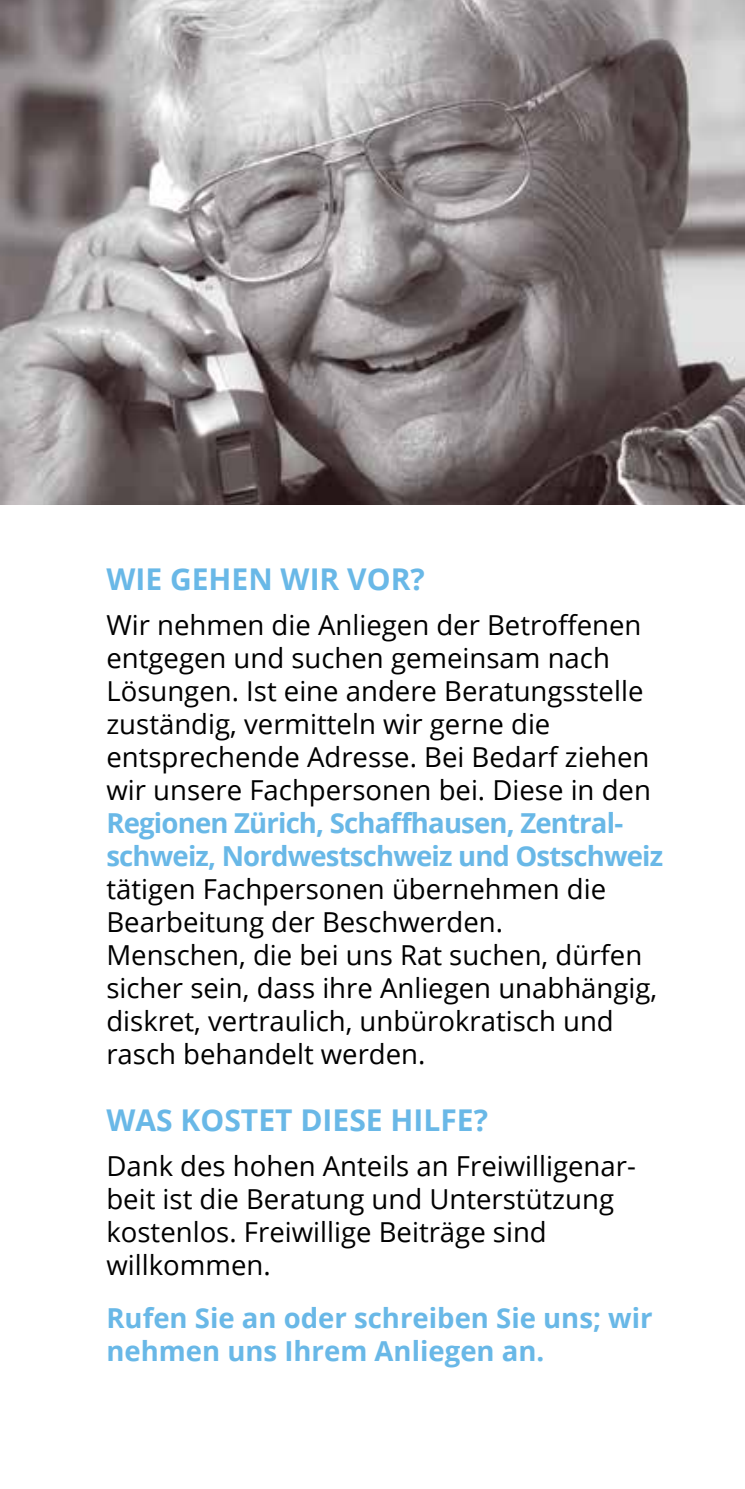
<style>
.page{position:relative;width:745px;height:1489px;background:#fff}
.page>*{position:absolute;margin:0;border:0;box-sizing:border-box;transform-origin:0 0}
.t1{font:700 30px "Open Sans";color:#69b8e7}
.t2{font:27.5px/33px "Open Sans";color:#000}
.t3{font:700 27.5px/33px "Open Sans";letter-spacing:-.03em;color:#69b8e7}
.t4{font:700 27.5px/33px "Open Sans";color:#69b8e7}
</style>
<div class="page">
<img style="left:0;top:0;width:744px;height:504px">
<p class="t1" style="left:106px;top:557px;width:320px">WIE GEHEN WIR VOR?</p>
<p class="t2" style="left:106px;top:608px;width:545px">Wir nehmen die Anliegen der Betroffenen entgegen und suchen gemeinsam nach Lösungen. Ist eine andere Beratungsstelle zuständig, vermitteln wir gerne die entsprechende Adresse. Bei Bedarf ziehen wir unsere Fachpersonen bei. Diese in den</p>
<p class="t3" style="left:106px;top:806px;width:558px">Regionen Zürich, Schaffhausen, Zentral&shy;schweiz, Nordwestschweiz und Ostschweiz</p>
<p class="t2" style="left:106px;top:872px;width:552px">tätigen Fachpersonen übernehmen die Bearbeitung der Beschwerden.<br>Menschen, die bei uns Rat suchen, dürfen sicher sein, dass ihre Anliegen unabhängig, diskret, vertraulich, unbürokratisch und rasch behandelt werden.</p>
<p class="t1" style="left:106px;top:1098px;width:383px">WAS KOSTET DIESE HILFE?</p>
<p class="t2" style="left:106px;top:1148px;width:530px">Dank des hohen Anteils an Freiwilligenar&shy;beit ist die Beratung und Unterstützung kostenlos. Freiwillige Beiträge sind willkommen.</p>
<p class="t4" style="left:106px;top:1300px;width:547px">Rufen Sie an oder schreiben Sie uns; wir nehmen uns Ihrem Anliegen an.</p>
</div>
